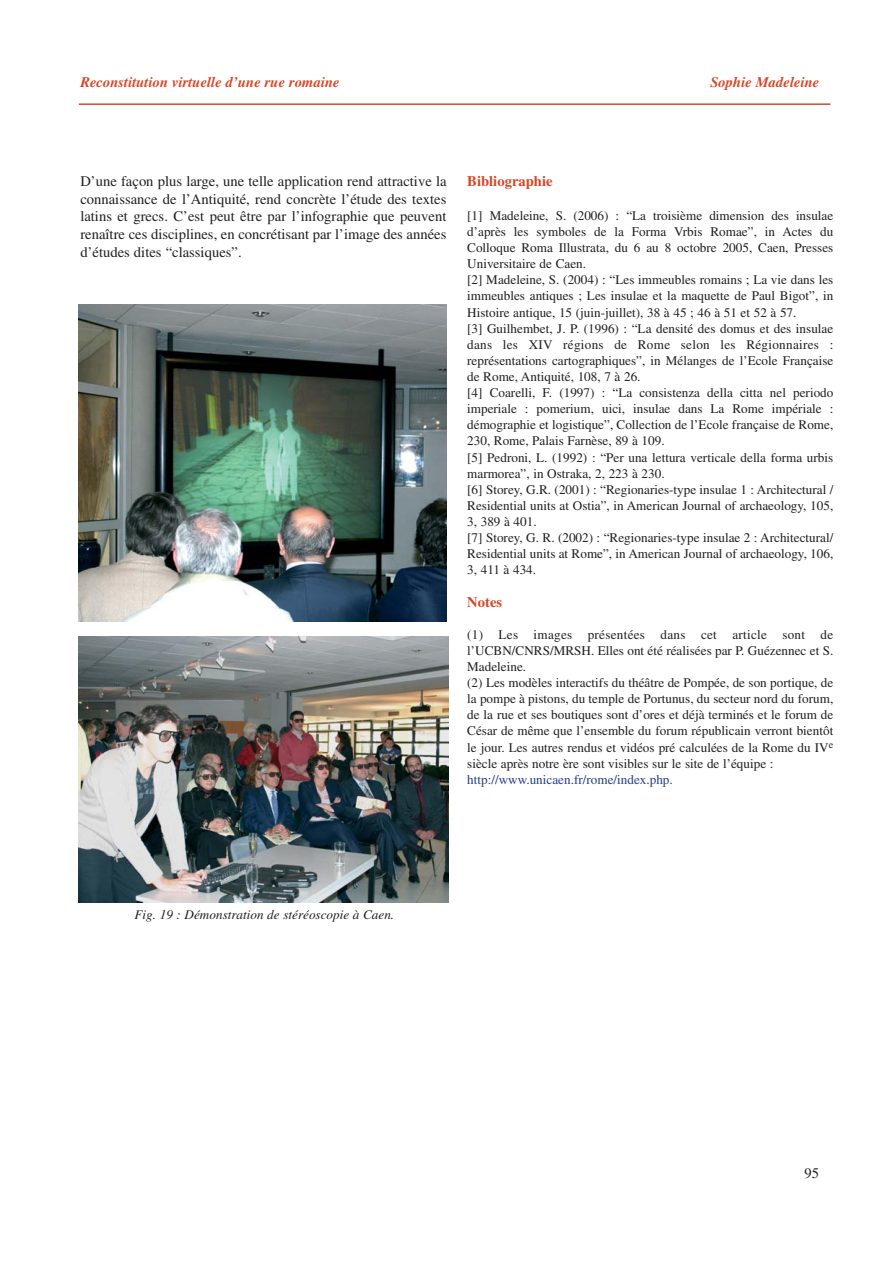
<style>
.page{position:relative;width:893px;height:1263px;background:#fff}
.page>*{position:absolute;margin:0;border:0;box-sizing:border-box;transform-origin:0 0}
.t1{font:14.7px/17.5px "Times";color:#231f20;text-align:justify}
.t2{font:italic 700 14.7px "Times";color:#d64626}
.t3{font:700 14.7px "Times";color:#d64626}
.t4{font:13.2px/16px "Times";color:#231f20}
.t5{font:italic 13.2px "Times";color:#231f20}
.t6{font:13.2px "Times";color:#243e8d}
</style>
<div class="page">
<hr style="left:79px;top:103px;width:751px;height:2px;background:#d64626">
<img style="left:79px;top:305px;width:367px;height:316px">
<img style="left:79px;top:636px;width:369px;height:266px">
<p class="t2" style="left:80px;top:76px;width:261px">Reconstitution virtuelle d’une rue romaine</p>
<p class="t2" style="left:710px;top:76px;width:110px">Sophie Madeleine</p>
<p class="t1" style="left:80px;top:174px;width:368px">D’une façon plus large, une telle application rend attractive la connaissance de l’Antiquité, rend concrète l’étude des textes latins et grecs. C’est peut être par l’infographie que peuvent renaître ces disciplines, en concrétisant par l’image des années d’études dites “classiques”.</p>
<p class="t3" style="left:467px;top:176px;width:87px">Bibliographie</p>
<p class="t4" style="left:467px;top:209px;width:368px">[1] Madeleine, S. (2006) : “La troisième dimension des insulae d’après les symboles de la Forma Vrbis Romae”, in Actes du Colloque Roma Illustrata, du 6 au 8 octobre 2005, Caen, Presses Universitaire de Caen.<br>[2] Madeleine, S. (2004) : “Les immeubles romains ; La vie dans les immeubles antiques ; Les insulae et la maquette de Paul Bigot”, in Histoire antique, 15 (juin-juillet), 38 à 45 ; 46 à 51 et 52 à 57.<br>[3] Guilhembet, J. P. (1996) : “La densité des domus et des insulae dans les XIV régions de Rome selon les Régionnaires : représentations cartographiques”, in Mélanges de l’Ecole Française de Rome, Antiquité, 108, 7 à 26.<br>[4] Coarelli, F. (1997) : “La consistenza della citta nel periodo imperiale : pomerium, uici, insulae dans La Rome impériale : démographie et logistique”, Collection de l’Ecole française de Rome, 230, Rome, Palais Farnèse, 89 à 109.<br>[5] Pedroni, L. (1992) : “Per una lettura verticale della forma urbis marmorea”, in Ostraka, 2, 223 à 230.<br>[6] Storey, G.R. (2001) : “Regionaries-type insulae 1 : Architectural / Residential units at Ostia”, in American Journal of archaeology, 105, 3, 389 à 401.<br>[7] Storey, G. R. (2002) : “Regionaries-type insulae 2 : Architectural/ Residential units at Rome”, in American Journal of archaeology, 106, 3, 411 à 434.</p>
<p class="t3" style="left:467px;top:596px;width:36px">Notes</p>
<p class="t4" style="left:467px;top:628px;width:368px">(1) Les images présentées dans cet article sont de l’UCBN/CNRS/MRSH. Elles ont été réalisées par P. Guézennec et S.<br>Madeleine.<br>(2) Les modèles interactifs du théâtre de Pompée, de son portique, de la pompe à pistons, du temple de Portunus, du secteur nord du forum, de la rue et ses boutiques sont d’ores et déjà terminés et le forum de César de même que l’ensemble du forum républicain verront bientôt le jour. Les autres rendus et vidéos pré calculées de la Rome du IV<sup>e </sup>siècle après notre ère sont visibles sur le site de l’équipe :</p>
<p class="t6" style="left:467px;top:775px;width:207px">http://www.unicaen.fr/rome/index.php.</p>
<p class="t5" style="left:135px;top:910px;width:261px">Fig. 19 : Démonstration de stéréoscopie à Caen.</p>
<p class="t1" style="left:804px;top:1165px;width:16px">95</p>
</div>
